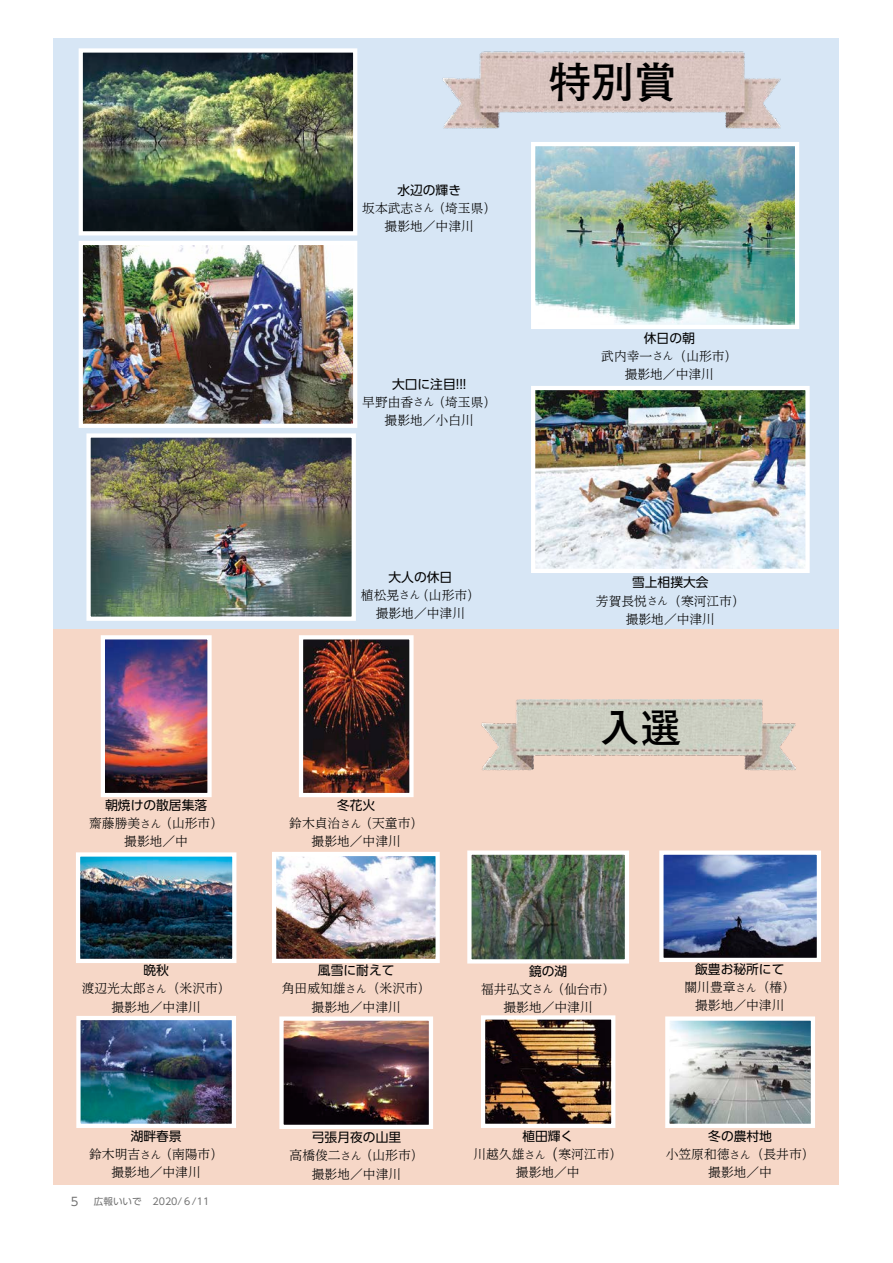
<style>
.page{position:relative;width:893px;height:1263px;background:#fff}
.page>*{position:absolute;margin:0;border:0;box-sizing:border-box;transform-origin:0 0}
.t1{font:700 42.45px "Futo Go B101 Pro";color:#000}
.t2{font:700 40.35px "Futo Go B101 Pro";color:#000}
.t3{font:300 14.85px "UD Reimin Pro";color:#000}
.t4{font:300 12.75px/18px "UD Reimin Pro";color:#000}
.t5{font:12.75px "UD Shin Go Pro";color:#000}
.t6{font:11.7px "UD Shin Go Pro";color:#717171}
.t7{font:9.6px "UD Shin Go Pro";color:#717171}
.s1{font-size:10.65px}
</style>
<div class="page">
<div style="left:54px;top:628px;width:785px;height:556px;background:#f6d7c7"></div>
<div style="left:54px;top:38px;width:785px;height:590px;background:#d7e6f5"></div>
<img style="left:536px;top:147px;width:258px;height:177px">
<div style="left:531px;top:142px;width:268px;height:187px;border:4px solid #fff"></div>
<img style="left:91px;top:438px;width:260px;height:178px">
<div style="left:86px;top:433px;width:270px;height:188px;border:4px solid #fff"></div>
<img style="left:84px;top:246px;width:268px;height:177px">
<div style="left:79px;top:241px;width:278px;height:187px;border:4px solid #fff"></div>
<img style="left:84px;top:53px;width:268px;height:177px">
<div style="left:79px;top:48px;width:278px;height:187px;border:4px solid #fff"></div>
<img style="left:536px;top:391px;width:269px;height:177px">
<div style="left:531px;top:386px;width:279px;height:187px;border:4px solid #fff"></div>
<img style="left:284px;top:1021px;width:144px;height:103px">
<div style="left:279px;top:1016px;width:154px;height:113px;border:4px solid #fff"></div>
<img style="left:472px;top:855px;width:152px;height:103px">
<div style="left:467px;top:850px;width:162px;height:113px;border:4px solid #fff"></div>
<img style="left:81px;top:1021px;width:150px;height:102px">
<div style="left:76px;top:1016px;width:160px;height:112px;border:4px solid #fff"></div>
<img style="left:486px;top:1020px;width:124px;height:103px">
<div style="left:481px;top:1015px;width:134px;height:113px;border:4px solid #fff"></div>
<img style="left:106px;top:640px;width:101px;height:152px">
<div style="left:101px;top:635px;width:111px;height:162px;border:4px solid #fff"></div>
<img style="left:670px;top:1021px;width:140px;height:102px">
<div style="left:665px;top:1016px;width:150px;height:112px;border:4px solid #fff"></div>
<img style="left:304px;top:640px;width:105px;height:152px">
<div style="left:299px;top:635px;width:115px;height:162px;border:4px solid #fff"></div>
<img style="left:664px;top:855px;width:152px;height:102px">
<div style="left:659px;top:850px;width:162px;height:112px;border:4px solid #fff"></div>
<img style="left:81px;top:857px;width:150px;height:101px">
<div style="left:76px;top:852px;width:160px;height:111px;border:4px solid #fff"></div>
<img style="left:277px;top:857px;width:158px;height:101px">
<div style="left:272px;top:852px;width:168px;height:111px;border:4px solid #fff"></div>
<img style="left:481px;top:699px;width:315px;height:72px">
<img style="left:442px;top:51px;width:339px;height:78px">
<p class="t5" style="left:105px;top:795px;width:104px">朝焼けの散居集落</p>
<p class="t4" style="left:159px;top:814px;width:65px">（山形市(</p>
<p class="t4" style="left:124px;top:814px;width:65px;text-indent:-35px">齋藤勝美<span class="s1">さん<br></span>撮影地／中</p>
<p class="t5" style="left:143px;top:960px;width:27px">晩秋</p>
<p class="t4" style="left:82px;top:979px;width:150px;text-align:center">渡辺光太郎<span class="s1">さん</span>（米沢市(撮影地／中津川</p>
<p class="t6" style="left:71px;top:1192px;width:9px">5</p>
<p class="t5" style="left:131px;top:1126px;width:53px">湖畔春景</p>
<p class="t4" style="left:159px;top:1145px;width:65px">（南陽市(</p>
<p class="t4" style="left:112px;top:1145px;width:91px;text-indent:-22px">鈴木明吉<span class="s1">さん<br></span>撮影地／中津川</p>
<p class="t7" style="left:94px;top:1194px;width:49px">広報いいで</p>
<p class="t7" style="left:152px;top:1194px;width:59px">2020/６/11</p>
<p class="t5" style="left:397px;top:179px;width:65px">水辺の輝き</p>
<p class="t4" style="left:432px;top:198px;width:65px">（埼玉県(</p>
<p class="t4" style="left:385px;top:198px;width:91px;text-indent:-22px">坂本武志<span class="s1">さん<br></span>撮影地／中津川</p>
<p class="t5" style="left:392px;top:374px;width:76px">大口に注目 !!!</p>
<p class="t4" style="left:432px;top:393px;width:65px">（埼玉県(</p>
<p class="t4" style="left:385px;top:393px;width:91px;text-indent:-22px">早野由香<span class="s1">さん<br></span>撮影地／小白川</p>
<p class="t5" style="left:389px;top:567px;width:65px">大人の休日</p>
<p class="t4" style="left:416px;top:586px;width:65px">（山形市(</p>
<p class="t4" style="left:376px;top:586px;width:91px;text-indent:-15px">植松晃<span class="s1">さん<br></span>撮影地／中津川</p>
<p class="t5" style="left:337px;top:795px;width:40px">冬花火</p>
<p class="t4" style="left:359px;top:814px;width:65px">（天童市(</p>
<p class="t4" style="left:312px;top:814px;width:91px;text-indent:-22px">鈴木貞治<span class="s1">さん<br></span>撮影地／中津川</p>
<h1 class="t1" style="left:549px;top:48px;width:129px">特別賞</h1>
<p class="t5" style="left:644px;top:328px;width:53px">休日の朝</p>
<p class="t4" style="left:601px;top:347px;width:138px;text-align:center">武内幸一<span class="s1">さん</span>（山形市(撮影地／中津川</p>
<p class="t5" style="left:632px;top:572px;width:78px">雪上相撲大会</p>
<p class="t4" style="left:596px;top:591px;width:150px;text-align:center">芳賀長悦<span class="s1">さん</span>（寒河江市(撮影地／中津川</p>
<h2 class="t2" style="left:600px;top:695px;width:82px">入選</h2>
<p class="t5" style="left:318px;top:960px;width:78px">風雪に耐えて</p>
<p class="t4" style="left:282px;top:979px;width:150px;text-align:center">角田威知雄<span class="s1">さん</span>（米沢市(撮影地／中津川</p>
<p class="t5" style="left:529px;top:961px;width:40px">鏡の湖</p>
<p class="t4" style="left:551px;top:980px;width:65px">（仙台市(</p>
<p class="t4" style="left:503px;top:980px;width:91px;text-indent:-22px">福井弘文<span class="s1">さん<br></span>撮影地／中津川</p>
<p class="t5" style="left:695px;top:959px;width:91px">飯豊お秘所にて</p>
<p class="t4" style="left:684px;top:978px;width:112px;text-align:center">關川豊章<span class="s1">さん</span>（椿(撮影地／中津川</p>
<p class="t5" style="left:312px;top:1127px;width:91px">弓張月夜の山里</p>
<p class="t4" style="left:360px;top:1146px;width:65px">（山形市(</p>
<p class="t4" style="left:312px;top:1146px;width:91px;text-indent:-22px">高橋俊二<span class="s1">さん<br></span>撮影地／中津川</p>
<p class="t5" style="left:522px;top:1126px;width:53px">植田輝く</p>
<p class="t4" style="left:558px;top:1145px;width:65px">寒河江市(</p>
<p class="t3" style="left:544px;top:1142px;width:16px">（</p>
<p class="t4" style="left:516px;top:1145px;width:65px;text-indent:-43px">川越久雄<span class="s1">さん<br></span>撮影地／中</p>
<p class="t5" style="left:708px;top:1126px;width:65px">冬の農村地</p>
<p class="t4" style="left:666px;top:1145px;width:150px;text-align:center">小笠原和徳<span class="s1">さん</span>（長井市(撮影地／中</p>
</div>
